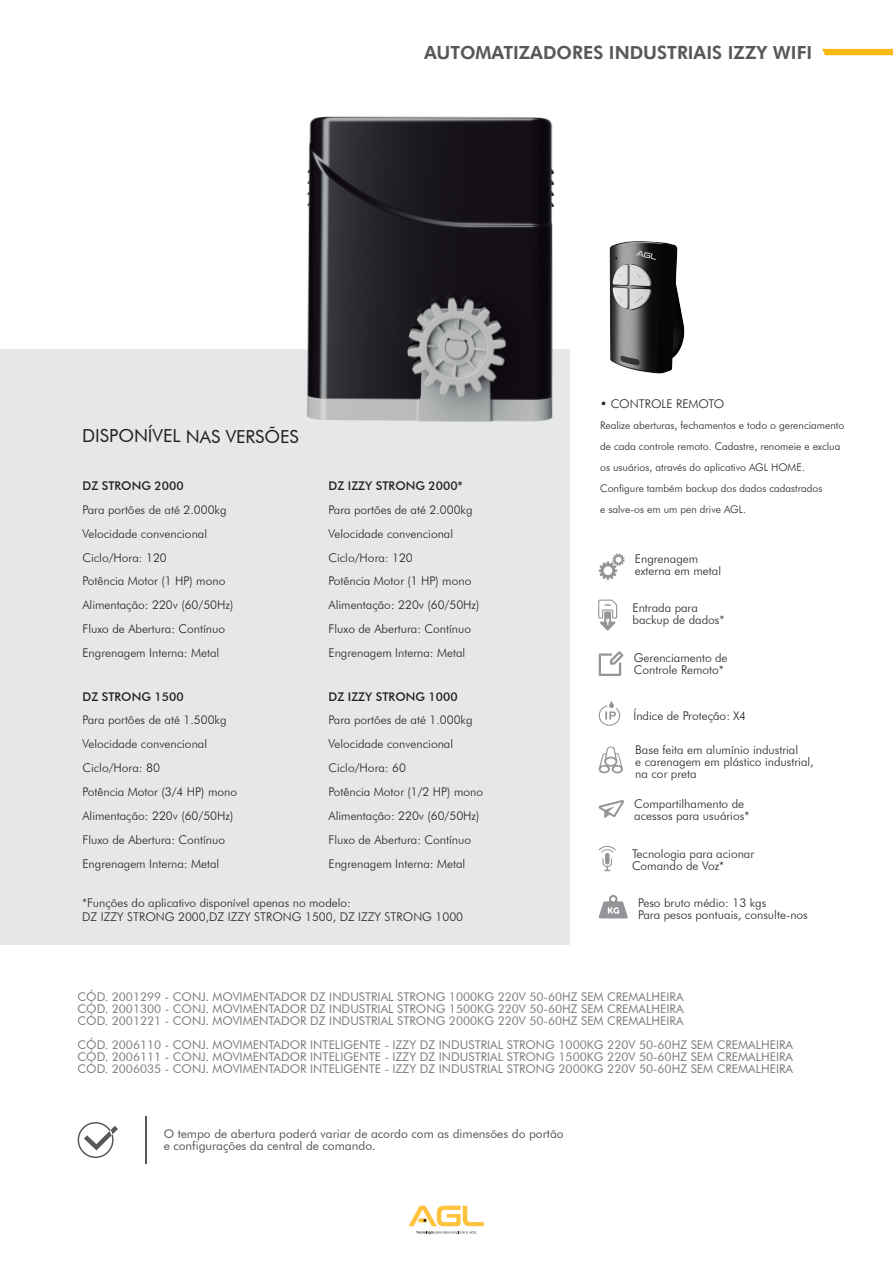
<style>
.page{position:relative;width:893px;height:1263px;background:#fff}
.page>*{position:absolute;margin:0;border:0;box-sizing:border-box;transform-origin:0 0}
.t1{font:700 18px "Futura BT";color:#57585a}
.t2{font:18px "Futura BT";letter-spacing:-.005em;color:#231f20}
.t3{font:300 12px/12px "Futura BT";color:#231f20}
.t4{font:12px/12px "Futura BT";color:#7a7d7e;text-align:justify}
.t5{font:12px/12px "Futura BT";color:#4f5457}
.t6{font:500 12px "Futura BT";color:#231f20}
.t7{font:300 10.5px/21px "Futura BT";color:#231f20}
</style>
<div class="page">
<svg style="left:822px;top:49px;width:71px;height:6px"></svg>
<div style="left:0;top:349px;width:569px;height:596px;background:#e6e7e9"></div>
<img style="left:307px;top:116px;width:263px;height:327px">
<svg style="left:598px;top:700px;width:22px;height:26px"></svg>
<svg style="left:598px;top:895px;width:30px;height:23px"></svg>
<svg style="left:599px;top:746px;width:24px;height:27px"></svg>
<div style="left:605px;top:853px;width:5px;height:11px;background:#939598;border-radius:2px"></div>
<svg style="left:602px;top:858px;width:10px;height:13px"></svg>
<svg style="left:599px;top:846px;width:17px;height:6px"></svg>
<svg style="left:599px;top:651px;width:25px;height:25px"></svg>
<svg style="left:599px;top:800px;width:25px;height:18px"></svg>
<svg style="left:598px;top:553px;width:27px;height:77px"></svg>
<img style="left:609px;top:241px;width:76px;height:133px">
<hr style="left:145px;top:1116px;width:2px;height:48px;background:#57585a">
<svg style="left:78px;top:1122px;width:40px;height:36px"></svg>
<svg style="left:409px;top:1206px;width:75px;height:28px"></svg>
<h1 class="t1" style="left:424px;top:42px;width:389px">AUTOMATIZADORES INDUSTRIAIS IZZY WIFI</h1>
<h1 class="t2" style="left:82px;top:425px;width:218px">DISPONÍVEL NAS VERSÕES</h1>
<p class="t6" style="left:82px;top:478px;width:103px">DZ STRONG 2000</p>
<p class="t6" style="left:328px;top:478px;width:136px">DZ IZZY STRONG 2000*</p>
<p class="t3" style="left:82px;top:503px;width:146px">Para portões de até 2.000kg</p>
<p class="t3" style="left:328px;top:503px;width:146px">Para portões de até 2.000kg</p>
<p class="t3" style="left:82px;top:527px;width:126px">Velocidade convencional</p>
<p class="t3" style="left:328px;top:527px;width:126px">Velocidade convencional</p>
<p class="t3" style="left:82px;top:551px;width:86px">Ciclo/Hora: 120</p>
<p class="t3" style="left:328px;top:551px;width:86px">Ciclo/Hora: 120</p>
<p class="t3" style="left:82px;top:575px;width:144px">Potência Motor (1 HP) mono</p>
<p class="t3" style="left:328px;top:575px;width:144px">Potência Motor (1 HP) mono</p>
<p class="t3" style="left:82px;top:599px;width:152px">Alimentação: 220v (60/50Hz)</p>
<p class="t3" style="left:328px;top:599px;width:152px">Alimentação: 220v (60/50Hz)</p>
<p class="t3" style="left:82px;top:623px;width:144px">Fluxo de Abertura: Contínuo</p>
<p class="t3" style="left:328px;top:623px;width:144px">Fluxo de Abertura: Contínuo</p>
<p class="t3" style="left:82px;top:647px;width:138px">Engrenagem Interna: Metal</p>
<p class="t3" style="left:328px;top:647px;width:138px">Engrenagem Interna: Metal</p>
<p class="t6" style="left:82px;top:689px;width:103px">DZ STRONG 1500</p>
<p class="t6" style="left:328px;top:689px;width:131px">DZ IZZY STRONG 1000</p>
<p class="t3" style="left:82px;top:714px;width:146px">Para portões de até 1.500kg</p>
<p class="t3" style="left:328px;top:714px;width:146px">Para portões de até 1.000kg</p>
<p class="t3" style="left:82px;top:738px;width:126px">Velocidade convencional</p>
<p class="t3" style="left:328px;top:738px;width:126px">Velocidade convencional</p>
<p class="t3" style="left:82px;top:762px;width:79px">Ciclo/Hora: 80</p>
<p class="t3" style="left:328px;top:762px;width:79px">Ciclo/Hora: 60</p>
<p class="t3" style="left:82px;top:786px;width:156px">Potência Motor (3/4 HP) mono</p>
<p class="t3" style="left:328px;top:786px;width:156px">Potência Motor (1/2 HP) mono</p>
<p class="t3" style="left:82px;top:810px;width:152px">Alimentação: 220v (60/50Hz)</p>
<p class="t3" style="left:328px;top:810px;width:152px">Alimentação: 220v (60/50Hz)</p>
<p class="t3" style="left:82px;top:834px;width:144px">Fluxo de Abertura: Contínuo</p>
<p class="t3" style="left:328px;top:834px;width:144px">Fluxo de Abertura: Contínuo</p>
<p class="t3" style="left:82px;top:858px;width:138px">Engrenagem Interna: Metal</p>
<p class="t3" style="left:328px;top:858px;width:138px">Engrenagem Interna: Metal</p>
<p class="t3" style="left:82px;top:895px;width:382px;line-height:14.4px">*Funções do aplicativo disponível apenas no modelo:<br>DZ IZZY STRONG 2000,DZ IZZY STRONG 1500, DZ IZZY STRONG 1000</p>
<p class="t3" style="left:600px;top:398px;width:126px">• CONTROLE REMOTO</p>
<p class="t7" style="left:600px;top:415px;width:246px">Realize aberturas, fechamentos e todo o gerenciamento de cada controle remoto. Cadastre, renomeie e exclua os usuários, através do aplicativo AGL HOME.<br>Configure também backup dos dados cadastrados<br>e salve-os em um pen drive AGL.</p>
<p class="t3" style="left:635px;top:553px;width:88px">Engrenagem externa em metal</p>
<p class="t3" style="left:633px;top:601px;width:93px">Entrada para backup de dados*</p>
<p class="t3" style="left:634px;top:652px;width:95px">Gerenciamento de<br>Controle Remoto*</p>
<p class="t3" style="left:633px;top:709px;width:114px">Índice de Proteção: X4</p>
<p class="t3" style="left:635px;top:743px;width:180px">Base feita em alumínio industrial<br>e carenagem em plástico industrial, na cor preta</p>
<p class="t3" style="left:634px;top:798px;width:117px">Compartilhamento de acessos para usuários*</p>
<p class="t3" style="left:632px;top:848px;width:124px">Tecnologia para acionar<br>Comando de Voz*</p>
<p class="t3" style="left:638px;top:896px;width:171px">Peso bruto médio: 13 kgs<br>Para pesos pontuais, consulte-nos</p>
<p class="t4" style="left:78px;top:991px;width:607px">CÓD. 2001299 - CONJ. MOVIMENTADOR DZ INDUSTRIAL STRONG 1000KG 220V 50-60HZ SEM CREMALHEIRA CÓD. 2001300 - CONJ. MOVIMENTADOR DZ INDUSTRIAL STRONG 1500KG 220V 50-60HZ SEM CREMALHEIRA CÓD. 2001221 - CONJ. MOVIMENTADOR DZ INDUSTRIAL STRONG 2000KG 220V 50-60HZ SEM CREMALHEIRA</p>
<p class="t4" style="left:78px;top:1039px;width:717px">CÓD. 2006110 - CONJ. MOVIMENTADOR INTELIGENTE - IZZY DZ INDUSTRIAL STRONG 1000KG 220V 50-60HZ SEM CREMALHEIRA CÓD. 2006111 - CONJ. MOVIMENTADOR INTELIGENTE - IZZY DZ INDUSTRIAL STRONG 1500KG 220V 50-60HZ SEM CREMALHEIRA CÓD. 2006035 - CONJ. MOVIMENTADOR INTELIGENTE - IZZY DZ INDUSTRIAL STRONG 2000KG 220V 50-60HZ SEM CREMALHEIRA</p>
<p class="t5" style="left:164px;top:1127px;width:402px">O tempo de abertura poderá variar de acordo com as dimensões do portão e configurações da central de comando.</p>
</div>
